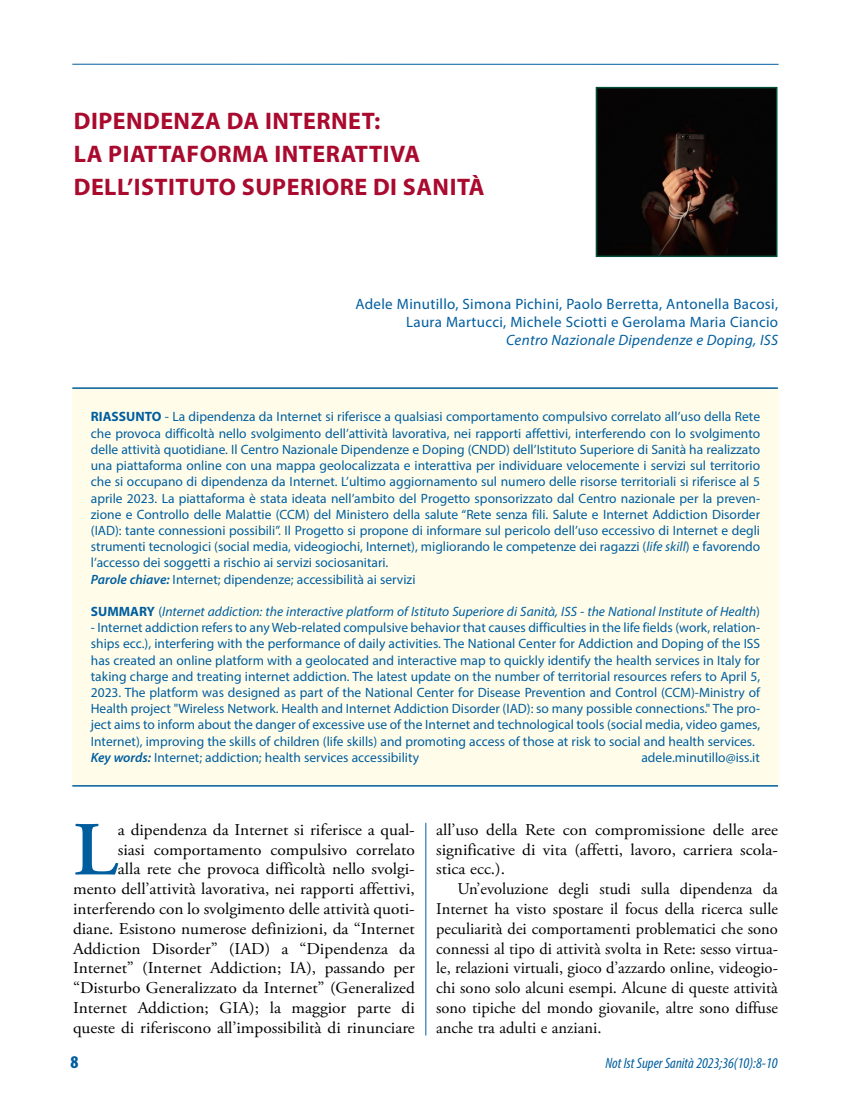
<style>
.page{position:relative;width:851px;height:1106px;background:#fff}
.page>*{position:absolute;margin:0;border:0;box-sizing:border-box;transform-origin:0 0}
.t1{font:600 76.2px "Adobe Garamond Pro";color:#005e9f;scale:1.05 1}
.t2{font:700 24px/33px "Myriad Pro";letter-spacing:.02em;color:#a90a2e}
.t3{font:900 condensed 18px "Myriad Pro";color:#005e9f}
.t4{font:16.5px/19.8px "Adobe Garamond Pro";color:#000;text-align:right;scale:1.05 1}
.t5{font:16.5px/19.8px "Adobe Garamond Pro";color:#000;text-align:justify}
.t6{font:15px/18px "Myriad Pro";letter-spacing:.02em;color:#005e9f;text-align:right}
.t7{font:italic 15px "Myriad Pro";letter-spacing:.02em;color:#005e9f}
.t8{font:italic condensed 15px "Myriad Pro";color:#005e9f}
.t9{font:13.5px/16.2px "Myriad Pro";color:#005e9f}
.t10{font:italic 13.5px "Myriad Pro";color:#005e9f}
.s1{font-weight:700}
.s2{font-style:italic}
.s3{font-weight:600;font-style:italic}
.s4{font-weight:700;font-style:normal}
.s5{font-style:normal}
</style>
<div class="page">
<hr style="left:425px;top:822px;width:1px;height:213px;background:#005e9f">
<hr style="left:72px;top:64px;width:706px;height:1px;background:#005e9f">
<div style="left:72px;top:387px;width:706px;height:398px;background:#fffdea"></div>
<hr style="left:72px;top:785px;width:705px;height:1px;background:#005e9f">
<hr style="left:72px;top:387px;width:705px;height:2px;background:#005e9f">
<img style="left:598px;top:90px;width:176px;height:164px">
<div style="left:595px;top:87px;width:182px;height:170px;border:2px solid #014f3b"></div>
<h2 class="t2" style="left:74px;top:103px;width:412px">DIPENDENZA DA INTERNET:<br>LA PIATTAFORMA INTERATTIVA<br>DELL’ISTITUTO SUPERIORE DI SANITÀ</h2>
<p class="t6" style="left:355px;top:295px;width:424px">Adele Minutillo, Simona Pichini, Paolo Berretta, Antonella Bacosi,<br>Laura Martucci, Michele Sciotti e Gerolama Maria Ciancio</p>
<p class="t7" style="left:506px;top:331px;width:273px">Centro Nazionale Dipendenze e Doping, ISS</p>
<p class="t9" style="left:91px;top:408px;width:670px"><span class="s1">RIASSUNTO</span> - La dipendenza da Internet si riferisce a qualsiasi comportamento compulsivo correlato all’uso della Rete che provoca difficoltà nello svolgimento dell’attività lavorativa, nei rapporti affettivi, interferendo con lo svolgimento delle attività quotidiane. Il Centro Nazionale Dipendenze e Doping (CNDD) dell’Istituto Superiore di Sanità ha realizzato una piattaforma online con una mappa geolocalizzata e interattiva per individuare velocemente i servizi sul territorio che si occupano di dipendenza da Internet. L’ultimo aggiornamento sul numero delle risorse territoriali si riferisce al 5 aprile 2023. La piattaforma è stata ideata nell’ambito del Progetto sponsorizzato dal Centro nazionale per la preven&shy;zione e Controllo delle Malattie (CCM) del Ministero della salute “Rete senza fili. Salute e Internet Addiction Disorder (IAD): tante connessioni possibili”. Il Progetto si propone di informare sul pericolo dell’uso eccessivo di Internet e degli strumenti tecnologici (social media, videogiochi, Internet), migliorando le competenze dei ragazzi (<span class="s2">life skill</span>) e favorendo l’accesso dei soggetti a rischio ai servizi sociosanitari.<br><span class="s3">Parole chiave:</span> Internet; dipendenze; accessibilità ai servizi</p>
<p class="t10" style="left:91px;top:603px;width:670px"><span class="s4">SUMMARY</span> <span class="s5">(</span>Internet addiction: the interactive platform of Istituto Superiore di Sanità, ISS - the National Institute of Health<span class="s5">)</span></p>
<p class="t9" style="left:91px;top:619px;width:670px">- Internet addiction refers to any Web-related compulsive behavior that causes difficulties in the life fields (work, relation&shy;ships ecc.), interfering with the performance of daily activities. The National Center for Addiction and Doping of the ISS has created an online platform with a geolocated and interactive map to quickly identify the health services in Italy for taking charge and treating internet addiction. The latest update on the number of territorial resources refers to April 5, 2023. The platform was designed as part of the National Center for Disease Prevention and Control (CCM)-Ministry of Health project "Wireless Network. Health and Internet Addiction Disorder (IAD): so many possible connections." The pro&shy;ject aims to inform about the danger of excessive use of the Internet and technological tools (social media, video games, Internet), improving the skills of children (life skills) and promoting access of those at risk to social and health services.<br><span class="s3">Key words:</span> Internet; addiction; health services accessibility</p>
<p class="t9" style="left:641px;top:749px;width:120px">adele.minutillo@iss.it</p>
<p class="t4" style="left:73px;top:820px;width:327px">a dipendenza da Internet si riferisce a qual-<br>siasi comportamento compulsivo correlato<br>alla rete che provoca difficoltà nello svolgi&shy;mento dell’attività lavorativa, nei rapporti affettivi, interferendo con lo svolgimento delle attività quoti&shy;diane. Esistono numerose definizioni, da “Internet Addiction Disorder” (IAD) a “Dipendenza da Internet” (Internet Addiction; IA), passando per “Disturbo Generalizzato da Internet” (Generalized Internet Addiction; GIA); la maggior parte di queste di riferiscono all’impossibilità di rinunciare</p>
<p class="t4" style="left:436px;top:820px;width:327px;text-align:justify">all’uso della Rete con compromissione delle aree significative di vita (affetti, lavoro, carriera scola&shy;stica ecc.).</p>
<h1 class="t1" style="left:73px;top:806px;width:44px">L</h1>
<p class="t5" style="left:436px;top:879px;width:343px;text-indent:21px">Un’evoluzione degli studi sulla dipendenza da Internet ha visto spostare il focus della ricerca sulle peculiarità dei comportamenti problematici che sono connessi al tipo di attività svolta in Rete: sesso virtua&shy;le, relazioni virtuali, gioco d’azzardo online, videogio&shy;chi sono solo alcuni esempi. Alcune di queste attività sono tipiche del mondo giovanile, altre sono diffuse anche tra adulti e anziani.</p>
<h3 class="t3" style="left:71px;top:1052px;width:9px">8</h3>
<p class="t8" style="left:605px;top:1054px;width:174px">Not Ist Super Sanità 2023;36(10):8-10</p>
</div>
